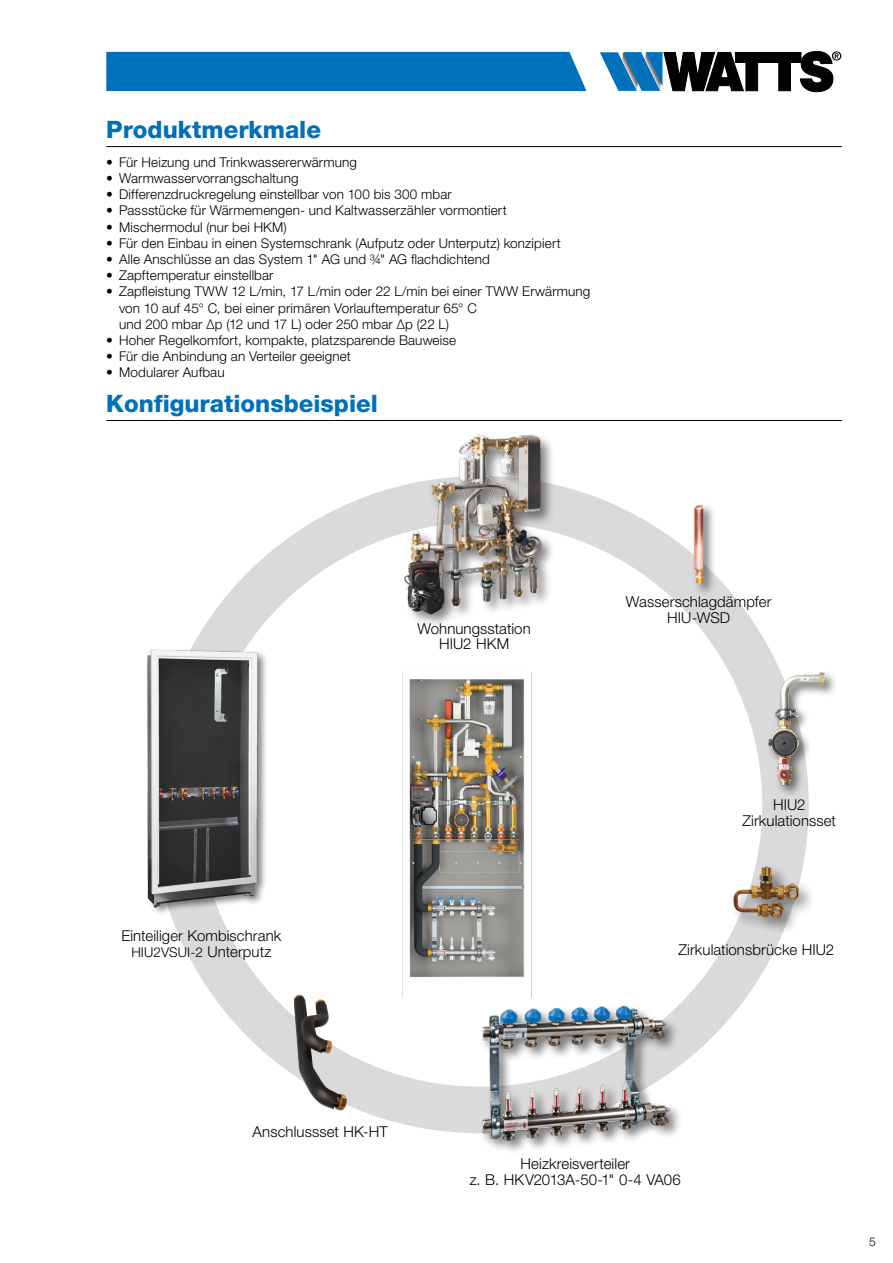
<style>
.page{position:relative;width:893px;height:1263px;background:#fff}
.page>*{position:absolute;margin:0;border:0;box-sizing:border-box;transform-origin:0 0}
.t1{font:800 24px "Helvetica Neue LT Std";color:#0070ba}
.t2{font:300 15px/15.6px "Helvetica Neue LT Std";letter-spacing:.005em;color:#000;text-align:center}
.t3{font:300 13.5px/16.2px "Helvetica Neue LT Std";letter-spacing:.01em;color:#000}
.t4{font:300 12px "Helvetica Neue LT Std";color:#000}
.s1{font-size:15px}
</style>
<div class="page">
<div style="left:152px;top:476px;width:657px;height:657px;border:47px solid #dadada;border-radius:50%"></div>
<hr style="left:106px;top:146px;width:736px;height:1px;background:#000">
<div style="left:766px;top:670px;width:72px;height:128px;background:#000;opacity:.5"></div>
<div style="left:766px;top:670px;width:62px;height:129px;background:#000;opacity:.05"></div>
<img style="left:766px;top:670px;width:62px;height:118px">
<div style="left:691px;top:502px;width:26px;height:95px;background:#000;opacity:.5"></div>
<img style="left:694px;top:505px;width:6px;height:73px">
<div style="left:730px;top:863px;width:86px;height:72px;background:#000;opacity:.5"></div>
<img style="left:730px;top:854px;width:74px;height:76px">
<hr style="left:106px;top:420px;width:736px;height:1px;background:#000">
<div style="left:480px;top:1004px;width:204px;height:150px;background:#000;opacity:.5"></div>
<img style="left:483px;top:997px;width:190px;height:148px">
<img style="left:402px;top:672px;width:130px;height:325px">
<div style="left:402px;top:432px;width:154px;height:196px;background:#000;opacity:.5"></div>
<img style="left:401px;top:432px;width:144px;height:189px">
<svg style="left:294px;top:995px;width:5px;height:6px"></svg>
<div style="left:146px;top:648px;width:123px;height:269px;background:#fafafa"></div>
<img style="left:147px;top:637px;width:118px;height:279px">
<svg style="left:600px;top:51px;width:241px;height:41px"></svg>
<div style="left:106px;top:52px;width:480px;height:39px;background:#0071bb"></div>
<h1 class="t1" style="left:106px;top:115px;width:216px">Produktmerkmale</h1>
<p class="t3" style="left:106px;top:154px;width:252px">• Für Heizung und Trinkwassererwärmung</p>
<p class="t3" style="left:106px;top:170px;width:194px">• Warmwasservorrangschaltung</p>
<p class="t3" style="left:106px;top:186px;width:347px">• Differenzdruckregelung einstellbar von 100 bis 300 mbar</p>
<p class="t3" style="left:106px;top:202px;width:402px">• Passstücke für Wärmemengen- und Kaltwasserzähler vormontiert</p>
<p class="t3" style="left:106px;top:218px;width:182px">• Mischermodul (nur bei HKM)</p>
<p class="t3" style="left:106px;top:235px;width:456px">• Für den Einbau in einen Systemschrank (Aufputz oder Unterputz) konzipiert</p>
<p class="t3" style="left:106px;top:251px;width:385px">• Alle Anschlüsse an das System 1" AG und 3/4" AG flachdichtend</p>
<p class="t3" style="left:106px;top:267px;width:169px">• Zapftemperatur einstellbar</p>
<p class="t3" style="left:119px;top:283px;width:473px;text-indent:-13px">• Zapfleistung TWW 12 L/min, 17 L/min oder 22 L/min bei einer TWW Erwärmung von 10 auf 45° C, bei einer primären Vorlauftemperatur 65° C<br>und 200 mbar ∆p (12 und 17 L) oder 250 mbar ∆p (22 L)</p>
<p class="t3" style="left:106px;top:332px;width:351px">• Hoher Regelkomfort, kompakte, platzsparende Bauweise</p>
<p class="t3" style="left:106px;top:348px;width:246px">• Für die Anbindung an Verteiler geeignet</p>
<p class="t3" style="left:106px;top:364px;width:120px">• Modularer Aufbau</p>
<h1 class="t1" style="left:106px;top:389px;width:273px">Konfigurationsbeispiel</h1>
<p class="t2" style="left:121px;top:927px;width:161px">Einteiliger Kombischrank</p>
<p class="t3" style="left:131px;top:944px;width:142px">HIU2VSUI-2 <span class="s1">Unterputz</span></p>
<p class="t2" style="left:417px;top:620px;width:115px">Wohnungsstation<br>HIU2 HKM</p>
<p class="t2" style="left:626px;top:594px;width:147px">Wasserschlagdämpfer<br>HIU-WSD</p>
<p class="t2" style="left:742px;top:797px;width:95px">HIU2<br>Zirkulationsset</p>
<p class="t2" style="left:678px;top:941px;width:157px">Zirkulationsbrücke HIU2</p>
<p class="t2" style="left:253px;top:1123px;width:137px">Anschlussset HK-HT</p>
<p class="t2" style="left:470px;top:1156px;width:212px">Heizkreisverteiler<br>z. B. HKV2013A-50-1" 0-4 VA06</p>
<p class="t4" style="left:869px;top:1234px;width:8px">5</p>
</div>
